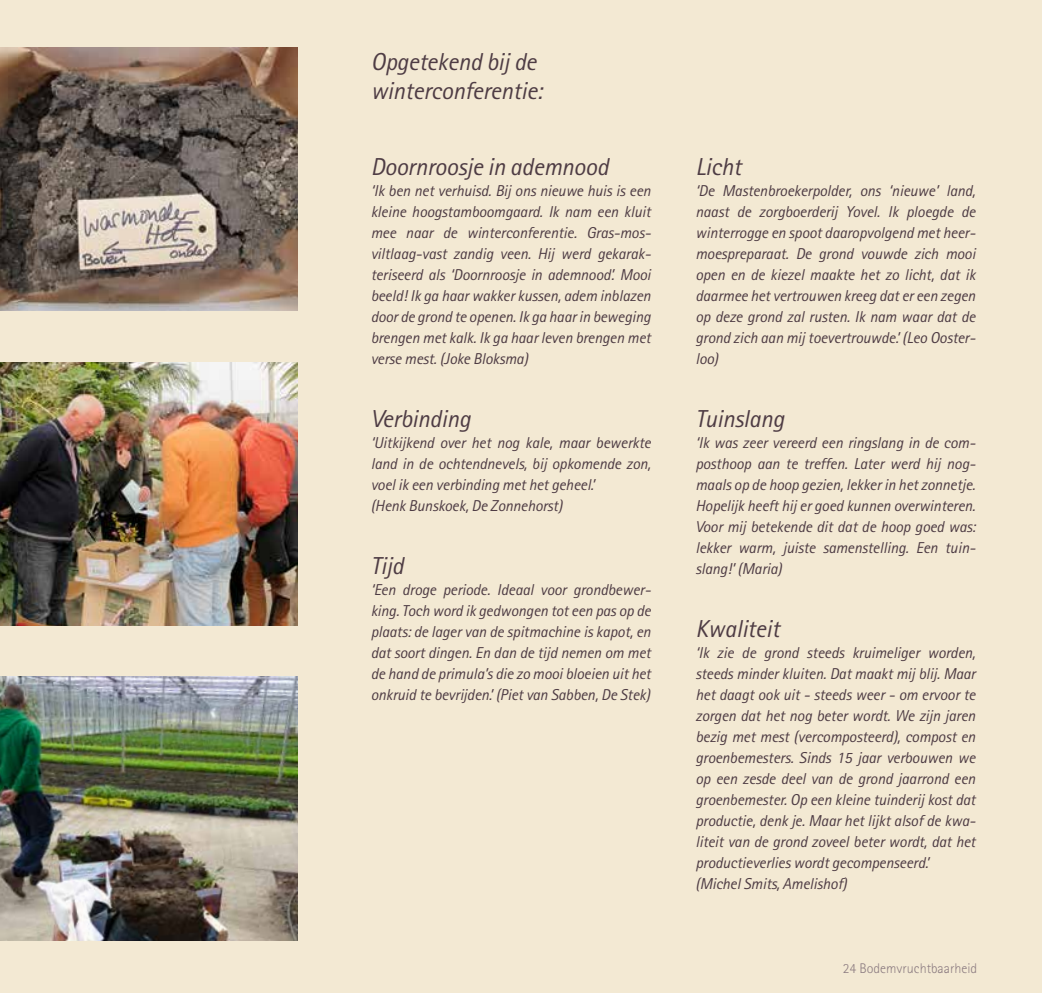
<style>
.page{position:relative;width:1042px;height:993px;background:#fff}
.page>*{position:absolute;margin:0;border:0;box-sizing:border-box;transform-origin:0 0}
.t1{font:italic 24.5px/29.4px "Rotis Sans Serif";letter-spacing:-.01em;color:#4e3c44}
.t2{font:italic 15.75px/21px "Rotis Sans Serif";letter-spacing:-.01em;color:#4e3c44;text-align:justify}
.t3{font:300 14px "Rotis Sans Serif";color:#8c7c81}
</style>
<div class="page">
<div style="left:0;top:0;width:1042px;height:992px;background:#f3e9d3"></div>
<img style="left:0;top:47px;width:298px;height:263px">
<img style="left:0;top:362px;width:298px;height:263px">
<img style="left:0;top:676px;width:298px;height:264px">
<hr style="left:1041px;top:0;width:1px;height:992px;background:#000">
<h1 class="t1" style="left:371px;top:47px;width:173px">Opgetekend bij de winterconferentie:</h1>
<h1 class="t1" style="left:371px;top:152px;width:239px">Doornroosje in ademnood</h1>
<p class="t2" style="left:371px;top:180px;width:282px">‘Ik ben net verhuisd. Bij ons nieuwe huis is een kleine hoogstamboomgaard. Ik nam een kluit mee naar de winterconferentie. Gras-mos&shy;viltlaag-vast zandig veen. Hij werd gekarak&shy;teriseerd als ‘Doornroosje in ademnood’. Mooi beeld! Ik ga haar wakker kussen, adem inblazen door de grond te openen. Ik ga haar in beweging brengen met kalk. Ik ga haar leven brengen met verse mest. (Joke Bloksma)</p>
<h1 class="t1" style="left:371px;top:404px;width:101px">Verbinding</h1>
<p class="t2" style="left:371px;top:432px;width:281px;text-align:left">‘Uitkijkend over het nog kale, maar bewerkte land in de ochtendnevels, bij opkomende zon, voel ik een verbinding met het geheel.’<br>(Henk Bunskoek, De Zonnehorst)</p>
<h1 class="t1" style="left:371px;top:551px;width:34px">Tijd</h1>
<p class="t2" style="left:371px;top:579px;width:282px">‘Een droge periode. Ideaal voor grondbewer&shy;king. Toch word ik gedwongen tot een pas op de plaats: de lager van de spitmachine is kapot, en dat soort dingen. En dan de tijd nemen om met de hand de primula’s die zo mooi bloeien uit het onkruid te bevrijden.’ (Piet van Sabben, De Stek)</p>
<h1 class="t1" style="left:695px;top:152px;width:47px">Licht</h1>
<p class="t2" style="left:695px;top:180px;width:282px">‘De Mastenbroekerpolder, ons ‘nieuwe’ land, naast de zorgboerderij Yovel. Ik ploegde de winterrogge en spoot daaropvolgend met heer&shy;moespreparaat. De grond vouwde zich mooi open en de kiezel maakte het zo licht, dat ik daarmee het vertrouwen kreeg dat er een zegen op deze grond zal rusten. Ik nam waar dat de grond zich aan mij toevertrouwde.’ (Leo Ooster&shy;loo)</p>
<h1 class="t1" style="left:695px;top:404px;width:90px">Tuinslang</h1>
<p class="t2" style="left:695px;top:432px;width:282px">‘Ik was zeer vereerd een ringslang in de com&shy;posthoop aan te treffen. Later werd hij nog&shy;maals op de hoop gezien, lekker in het zonnetje.<br>Hopelijk heeft hij er goed kunnen overwinteren.<br>Voor mij betekende dit dat de hoop goed was: lekker warm, juiste samenstelling. Een tuin&shy;slang!’ (Maria)</p>
<h1 class="t1" style="left:695px;top:614px;width:86px">Kwaliteit</h1>
<p class="t2" style="left:695px;top:642px;width:282px;text-align:left">‘Ik zie de grond steeds kruimeliger worden, steeds minder kluiten. Dat maakt mij blij. Maar het daagt ook uit - steeds weer - om ervoor te zorgen dat het nog beter wordt. We zijn jaren bezig met mest (vercomposteerd), compost en groenbemesters. Sinds 15 jaar verbouwen we op een zesde deel van de grond jaarrond een groenbemester. Op een kleine tuinderij kost dat productie, denk je. Maar het lijkt alsof de kwa&shy;liteit van de grond zoveel beter wordt, dat het productieverlies wordt gecompenseerd.’ (Michel Smits, Amelishof)</p>
<p class="t3" style="left:842px;top:960px;width:136px">24 Bodemvruchtbaarheid</p>
</div>
